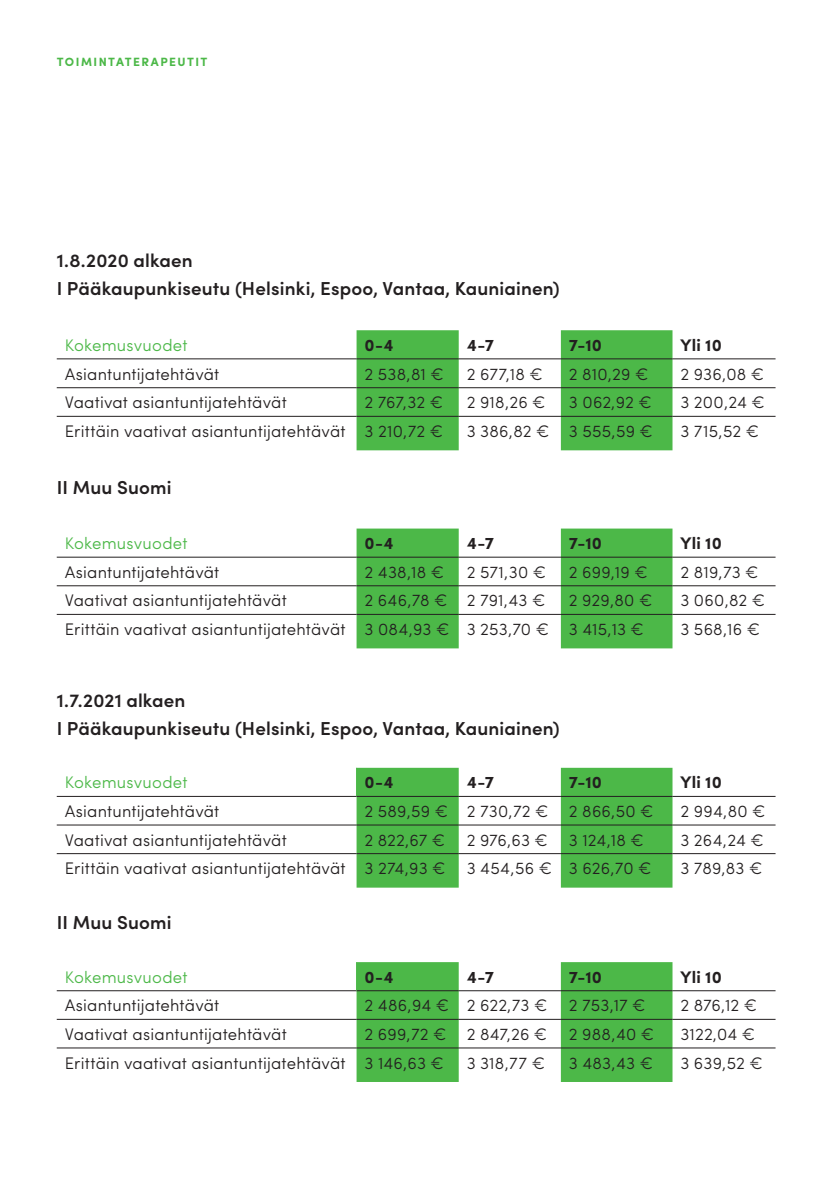
<style>
.page{position:relative;width:840px;height:1191px;background:#fff}
.page>*{position:absolute;margin:0;border:0;box-sizing:border-box;transform-origin:0 0}
.t1{font:600 18.8px/28px "Sofia Pro";letter-spacing:.01em;color:#231f20}
.t2{font:300 16.8px "Sofia Pro";letter-spacing:.01em;color:#231f20}
.t3{font:700 16.8px "Sofia Pro";letter-spacing:.015em;color:#231f20}
.t4{font:300 16.8px "Sofia Pro";letter-spacing:.015em;color:#4cb848}
.t5{font:700 12px "Sofia Pro";letter-spacing:.12em;color:#4cb848}
</style>
<div class="page">
<svg style="left:356px;top:330px;width:316px;height:120px"></svg>
<hr style="left:560px;top:358px;width:112px;height:1px;background:#231f20">
<hr style="left:560px;top:387px;width:112px;height:1px;background:#231f20">
<hr style="left:560px;top:416px;width:112px;height:1px;background:#231f20">
<hr style="left:672px;top:358px;width:103px;height:1px;background:#231f20">
<hr style="left:672px;top:387px;width:103px;height:1px;background:#231f20">
<hr style="left:672px;top:416px;width:103px;height:1px;background:#231f20">
<hr style="left:356px;top:358px;width:102px;height:1px;background:#231f20">
<hr style="left:356px;top:387px;width:102px;height:1px;background:#231f20">
<hr style="left:356px;top:416px;width:102px;height:1px;background:#231f20">
<hr style="left:458px;top:358px;width:102px;height:1px;background:#231f20">
<hr style="left:458px;top:387px;width:102px;height:1px;background:#231f20">
<hr style="left:458px;top:416px;width:102px;height:1px;background:#231f20">
<hr style="left:57px;top:358px;width:299px;height:1px;background:#231f20">
<hr style="left:57px;top:387px;width:299px;height:1px;background:#231f20">
<hr style="left:57px;top:416px;width:299px;height:1px;background:#231f20">
<div style="left:356px;top:528px;width:102px;height:120px;background:#4cb848"></div>
<div style="left:560px;top:528px;width:112px;height:120px;background:#4cb848"></div>
<hr style="left:57px;top:557px;width:299px;height:1px;background:#231f20">
<hr style="left:57px;top:585px;width:299px;height:1px;background:#231f20">
<hr style="left:57px;top:614px;width:299px;height:1px;background:#231f20">
<hr style="left:458px;top:557px;width:102px;height:1px;background:#231f20">
<hr style="left:560px;top:557px;width:112px;height:1px;background:#231f20">
<hr style="left:672px;top:557px;width:103px;height:1px;background:#231f20">
<hr style="left:458px;top:585px;width:102px;height:1px;background:#231f20">
<hr style="left:560px;top:585px;width:112px;height:1px;background:#231f20">
<hr style="left:672px;top:585px;width:103px;height:1px;background:#231f20">
<hr style="left:458px;top:614px;width:102px;height:1px;background:#231f20">
<hr style="left:560px;top:614px;width:112px;height:1px;background:#231f20">
<hr style="left:672px;top:614px;width:103px;height:1px;background:#231f20">
<hr style="left:356px;top:557px;width:102px;height:1px;background:#231f20">
<hr style="left:356px;top:585px;width:102px;height:1px;background:#231f20">
<hr style="left:356px;top:614px;width:102px;height:1px;background:#231f20">
<div style="left:560px;top:768px;width:112px;height:119px;background:#4cb848"></div>
<hr style="left:560px;top:796px;width:112px;height:1px;background:#231f20">
<hr style="left:560px;top:824px;width:112px;height:1px;background:#231f20">
<hr style="left:560px;top:853px;width:112px;height:1px;background:#231f20">
<hr style="left:672px;top:796px;width:103px;height:1px;background:#231f20">
<hr style="left:672px;top:824px;width:103px;height:1px;background:#231f20">
<hr style="left:672px;top:853px;width:103px;height:1px;background:#231f20">
<hr style="left:458px;top:796px;width:102px;height:1px;background:#231f20">
<hr style="left:458px;top:824px;width:102px;height:1px;background:#231f20">
<hr style="left:458px;top:853px;width:102px;height:1px;background:#231f20">
<hr style="left:57px;top:796px;width:299px;height:1px;background:#231f20">
<hr style="left:57px;top:824px;width:299px;height:1px;background:#231f20">
<hr style="left:57px;top:853px;width:299px;height:1px;background:#231f20">
<svg style="left:356px;top:768px;width:102px;height:119px;background:#4db549"></svg>
<hr style="left:672px;top:990px;width:103px;height:1px;background:#231f20">
<hr style="left:672px;top:1019px;width:103px;height:1px;background:#231f20">
<hr style="left:672px;top:1047px;width:103px;height:1px;background:#231f20">
<hr style="left:57px;top:990px;width:299px;height:1px;background:#231f20">
<hr style="left:57px;top:1019px;width:299px;height:1px;background:#231f20">
<hr style="left:57px;top:1047px;width:299px;height:1px;background:#231f20">
<svg style="left:356px;top:962px;width:316px;height:120px"></svg>
<p class="t5" style="left:57px;top:52px;width:152px">TOIMINTATERAPEUTIT</p>
<p class="t1" style="left:57px;top:245px;width:504px">1.8.2020 alkaen<br>I Pääkaupunkiseutu (Helsinki, Espoo, Vantaa, Kauniainen)</p>
<p class="t4" style="left:65px;top:333px;width:124px">Kokemusvuodet</p>
<p class="t3" style="left:364px;top:332px;width:31px">0-4</p>
<p class="t3" style="left:466px;top:332px;width:29px">4-7</p>
<p class="t3" style="left:568px;top:332px;width:35px">7-10</p>
<p class="t3" style="left:680px;top:332px;width:43px">Yli 10</p>
<p class="t2" style="left:65px;top:361px;width:156px">Asiantuntijatehtävät</p>
<p class="t2" style="left:364px;top:361px;width:81px">2 538,81 €</p>
<p class="t2" style="left:466px;top:361px;width:77px">2 677,18 €</p>
<p class="t2" style="left:568px;top:361px;width:81px">2 810,29 €</p>
<p class="t2" style="left:680px;top:361px;width:85px">2 936,08 €</p>
<p class="t2" style="left:65px;top:390px;width:223px">Vaativat asiantuntijatehtävät</p>
<p class="t2" style="left:364px;top:390px;width:80px">2 767,32 €</p>
<p class="t2" style="left:466px;top:390px;width:80px">2 918,26 €</p>
<p class="t2" style="left:568px;top:390px;width:84px">3 062,92 €</p>
<p class="t2" style="left:680px;top:390px;width:86px">3 200,24 €</p>
<p class="t2" style="left:65px;top:419px;width:380px">Erittäin vaativat asiantuntijatehtävät 3 210,72 €</p>
<p class="t2" style="left:466px;top:419px;width:187px">3 386,82 € 3 555,59 €</p>
<p class="t2" style="left:680px;top:419px;width:80px">3 715,52 €</p>
<p class="t1" style="left:57px;top:472px;width:116px">II Muu Suomi</p>
<p class="t4" style="left:65px;top:531px;width:124px">Kokemusvuodet</p>
<p class="t3" style="left:364px;top:530px;width:31px">0-4</p>
<p class="t3" style="left:466px;top:530px;width:29px">4-7</p>
<p class="t3" style="left:568px;top:530px;width:35px">7-10</p>
<p class="t3" style="left:680px;top:530px;width:43px">Yli 10</p>
<p class="t2" style="left:65px;top:559px;width:156px">Asiantuntijatehtävät</p>
<p class="t2" style="left:364px;top:559px;width:81px">2 438,18 €</p>
<p class="t2" style="left:466px;top:559px;width:81px">2 571,30 €</p>
<p class="t2" style="left:568px;top:559px;width:80px">2 699,19 €</p>
<p class="t2" style="left:680px;top:559px;width:80px">2 819,73 €</p>
<p class="t2" style="left:65px;top:588px;width:223px">Vaativat asiantuntijatehtävät</p>
<p class="t2" style="left:364px;top:588px;width:182px">2 646,78 € 2 791,43 €</p>
<p class="t2" style="left:568px;top:588px;width:85px">2 929,80 €</p>
<p class="t2" style="left:680px;top:588px;width:86px">3 060,82 €</p>
<p class="t2" style="left:65px;top:617px;width:580px">Erittäin vaativat asiantuntijatehtävät 3 084,93 € 3 253,70 € 3 415,13 €</p>
<p class="t2" style="left:680px;top:617px;width:81px">3 568,16 €</p>
<p class="t1" style="left:57px;top:685px;width:504px">1.7.2021 alkaen<br>I Pääkaupunkiseutu (Helsinki, Espoo, Vantaa, Kauniainen)</p>
<p class="t4" style="left:65px;top:770px;width:124px">Kokemusvuodet</p>
<p class="t3" style="left:364px;top:769px;width:31px">0-4</p>
<p class="t3" style="left:466px;top:769px;width:29px">4-7</p>
<p class="t3" style="left:568px;top:769px;width:35px">7-10</p>
<p class="t3" style="left:680px;top:769px;width:43px">Yli 10</p>
<p class="t2" style="left:65px;top:798px;width:156px">Asiantuntijatehtävät</p>
<p class="t2" style="left:364px;top:798px;width:290px">2 589,59 € 2 730,72 € 2 866,50 €</p>
<p class="t2" style="left:680px;top:798px;width:87px">2 994,80 €</p>
<p class="t2" style="left:65px;top:827px;width:223px">Vaativat asiantuntijatehtävät</p>
<p class="t2" style="left:364px;top:827px;width:82px">2 822,67 €</p>
<p class="t2" style="left:466px;top:827px;width:178px">2 976,63 € 3 124,18 €</p>
<p class="t2" style="left:680px;top:827px;width:85px">3 264,24 €</p>
<p class="t2" style="left:65px;top:856px;width:382px">Erittäin vaativat asiantuntijatehtävät 3 274,93 €</p>
<p class="t2" style="left:466px;top:856px;width:186px">3 454,56 € 3 626,70 €</p>
<p class="t2" style="left:680px;top:856px;width:83px">3 789,83 €</p>
<p class="t1" style="left:57px;top:907px;width:116px">II Muu Suomi</p>
<p class="t4" style="left:65px;top:964px;width:124px">Kokemusvuodet</p>
<p class="t3" style="left:364px;top:964px;width:31px">0-4</p>
<p class="t3" style="left:466px;top:964px;width:29px">4-7</p>
<p class="t3" style="left:568px;top:964px;width:35px">7-10</p>
<p class="t3" style="left:680px;top:964px;width:43px">Yli 10</p>
<p class="t2" style="left:65px;top:993px;width:156px">Asiantuntijatehtävät</p>
<p class="t2" style="left:364px;top:993px;width:184px">2 486,94 € 2 622,73 €</p>
<p class="t2" style="left:568px;top:993px;width:78px">2 753,17 €</p>
<p class="t2" style="left:680px;top:993px;width:78px">2 876,12 €</p>
<p class="t2" style="left:65px;top:1021px;width:223px">Vaativat asiantuntijatehtävät</p>
<p class="t2" style="left:364px;top:1021px;width:184px">2 699,72 € 2 847,26 €</p>
<p class="t2" style="left:568px;top:1021px;width:87px">2 988,40 €</p>
<p class="t2" style="left:680px;top:1021px;width:76px">3122,04 €</p>
<p class="t2" style="left:65px;top:1050px;width:380px">Erittäin vaativat asiantuntijatehtävät 3 146,63 €</p>
<p class="t2" style="left:466px;top:1050px;width:80px">3 318,77 €</p>
<p class="t2" style="left:568px;top:1050px;width:86px">3 483,43 €</p>
<p class="t2" style="left:680px;top:1050px;width:84px">3 639,52 €</p>
</div>
